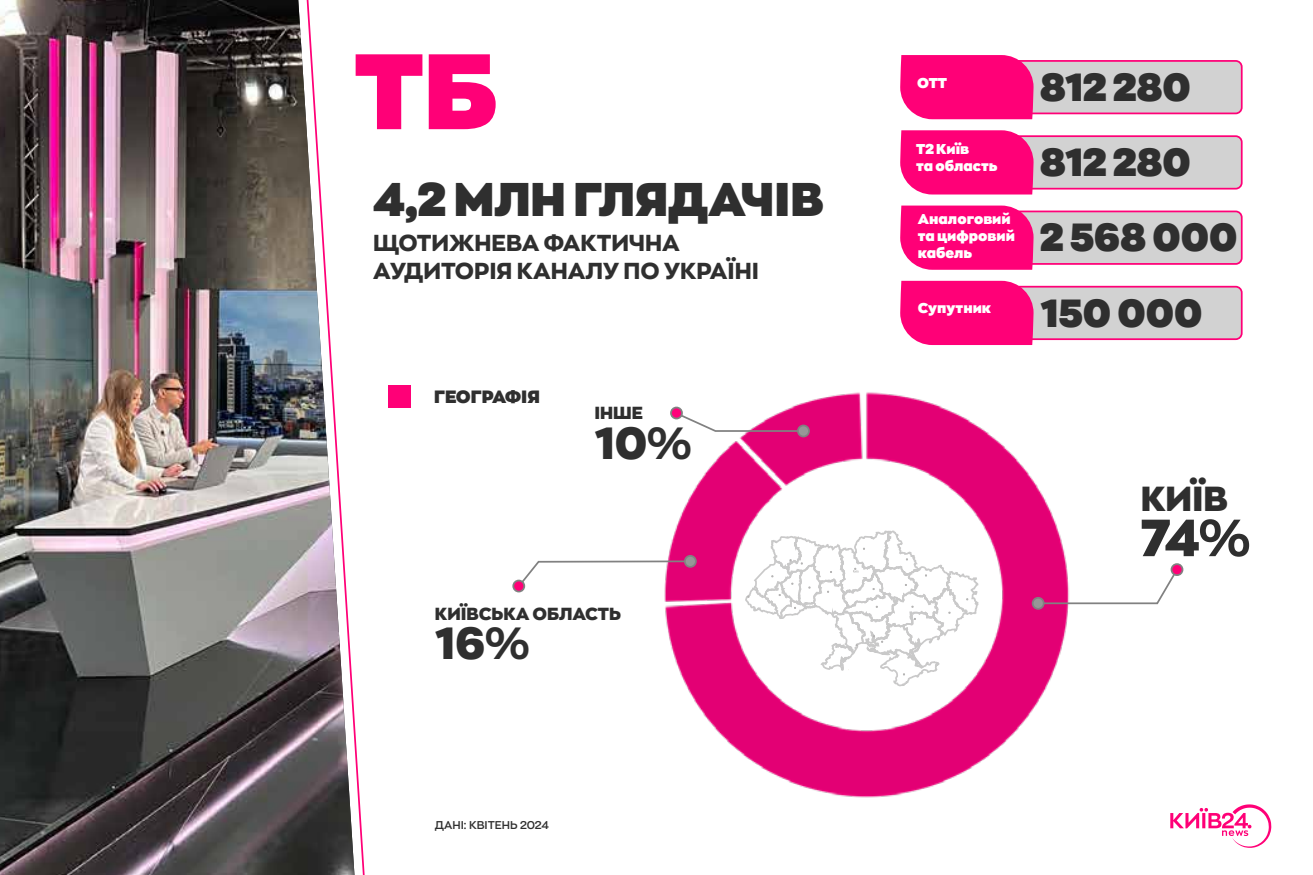
<style>
.page{position:relative;width:1313px;height:875px;background:#fff}
.page>*{position:absolute;margin:0;border:0;box-sizing:border-box;transform-origin:0 0}
.t1{font:900 105px "Zona Pro";color:#f07}
.t2{font:900 51.27px "Zona Pro";color:#2f2f2f}
.t3{font:900 46.38px "Zona Pro";color:#2f2f2f}
.t4{font:900 44.27px "Zona Pro";color:#2f2f2f}
.t5{font:900 38.5px "Zona Pro";color:#2f2f2f}
.t6{font:900 34.12px "Zona Pro";color:#2f2f2f}
.t7{font:800 22.75px/27.3px "Zona Pro";color:#2f2f2f}
.t8{font:900 17.5px "Zona Pro";color:#2f2f2f}
.t9{font:900 17.15px "Zona Pro";color:#2f2f2f}
.t10{font:900 14px/16.8px "Zona Pro";color:#fff}
.t11{font:600 11.2px "Zona Pro";color:#2f2f2f}
</style>
<div class="page">
<div style="left:389px;top:385px;width:22px;height:22px;background:#f07"></div>
<div style="left:1008px;top:61px;width:233px;height:52px;background:#d2d2d2;border-radius:6px"></div>
<div style="left:1007px;top:60px;width:235px;height:54px;border:2px solid #f07;border-radius:6px"></div>
<svg style="left:900px;top:55px;width:133px;height:64px;background:#fe0c7d"></svg>
<div style="left:1008px;top:136px;width:233px;height:53px;background:#d2d2d2;border-radius:6px"></div>
<div style="left:1007px;top:135px;width:235px;height:55px;border:2px solid #f07;border-radius:6px"></div>
<svg style="left:900px;top:130px;width:133px;height:65px;background:#fe0f7f"></svg>
<div style="left:1008px;top:211px;width:233px;height:53px;background:#d2d2d2;border-radius:6px"></div>
<div style="left:1007px;top:211px;width:235px;height:54px;border:2px solid #f07;border-radius:6px"></div>
<svg style="left:900px;top:206px;width:133px;height:64px;background:#fe0d7d"></svg>
<div style="left:1008px;top:287px;width:233px;height:52px;background:#d2d2d2;border-radius:6px"></div>
<div style="left:1007px;top:286px;width:235px;height:54px;border:2px solid #f07;border-radius:6px"></div>
<div style="left:900px;top:281px;width:133px;height:64px;background:#f07"></div>
<img style="left:0;top:0;width:294px;height:875px">
<img style="left:664px;top:392px;width:405px;height:406px">
<svg style="left:1035px;top:567px;width:139px;height:38px"></svg>
<div style="left:1171px;top:564px;width:11px;height:11px;background:#f07;border-radius:50%"></div>
<div style="left:1170px;top:563px;width:13px;height:13px;border:2px solid #818181;border-radius:50%"></div>
<div style="left:1032px;top:598px;width:11px;height:11px;background:#979797;border-radius:50%"></div>
<div style="left:1031px;top:597px;width:13px;height:13px;border:2px solid #818181;border-radius:50%"></div>
<svg style="left:517px;top:560px;width:175px;height:29px"></svg>
<div style="left:513px;top:581px;width:11px;height:11px;background:#f07;border-radius:50%"></div>
<div style="left:512px;top:580px;width:13px;height:12px;border:2px solid #818181;border-radius:50%"></div>
<div style="left:685px;top:556px;width:11px;height:11px;background:#979797;border-radius:50%"></div>
<div style="left:684px;top:555px;width:12px;height:13px;border:2px solid #818181;border-radius:50%"></div>
<svg style="left:673px;top:411px;width:132px;height:22px"></svg>
<div style="left:671px;top:408px;width:11px;height:11px;background:#ff007a;border-radius:50%"></div>
<div style="left:670px;top:407px;width:13px;height:12px;border:2px solid #818181;border-radius:50%"></div>
<div style="left:798px;top:425px;width:11px;height:12px;background:#979797;border-radius:50%"></div>
<div style="left:797px;top:425px;width:13px;height:12px;border:2px solid #818181;border-radius:50%"></div>
<svg style="left:294px;top:0;width:71px;height:875px"></svg>
<svg style="left:1170px;top:804px;width:101px;height:44px"></svg>
<h1 class="t1" style="left:354px;top:19px;width:144px">ТБ</h1>
<h3 class="t3" style="left:373px;top:168px;width:452px">4,2 МЛН ГЛЯДАЧІВ</h3>
<h3 class="t7" style="left:373px;top:229px;width:387px">ЩОТИЖНЕВА ФАКТИЧНА<br>АУДИТОРІЯ КАНАЛУ ПО УКРАЇНІ</h3>
<p class="t8" style="left:434px;top:385px;width:107px">ГЕОГРАФІЯ</p>
<p class="t9" style="left:594px;top:401px;width:50px">ІНШЕ</p>
<h3 class="t4" style="left:594px;top:412px;width:98px">10%</h3>
<p class="t9" style="left:435px;top:602px;width:187px">КИЇВСЬКА ОБЛАСТЬ</p>
<h3 class="t4" style="left:435px;top:612px;width:96px">16%</h3>
<p class="t11" style="left:435px;top:817px;width:115px">ДАНІ: КВІТЕНЬ 2024</p>
<p class="t10" style="left:917px;top:74px;width:32px">ОТТ</p>
<h3 class="t5" style="left:1040px;top:60px;width:152px">812 280</h3>
<p class="t10" style="left:916px;top:140px;width:83px">Т2 Київ<br>та область</p>
<h3 class="t5" style="left:1040px;top:136px;width:152px">812 280</h3>
<p class="t10" style="left:918px;top:210px;width:99px">Аналоговий та цифровий кабель</p>
<h3 class="t5" style="left:1040px;top:211px;width:199px">2 568 000</h3>
<p class="t10" style="left:918px;top:300px;width:75px">Супутник</p>
<h3 class="t5" style="left:1040px;top:286px;width:164px">150 000</h3>
<h3 class="t6" style="left:1140px;top:475px;width:89px">КИЇВ</h3>
<h2 class="t2" style="left:1140px;top:502px;width:111px">74%</h2>
</div>
